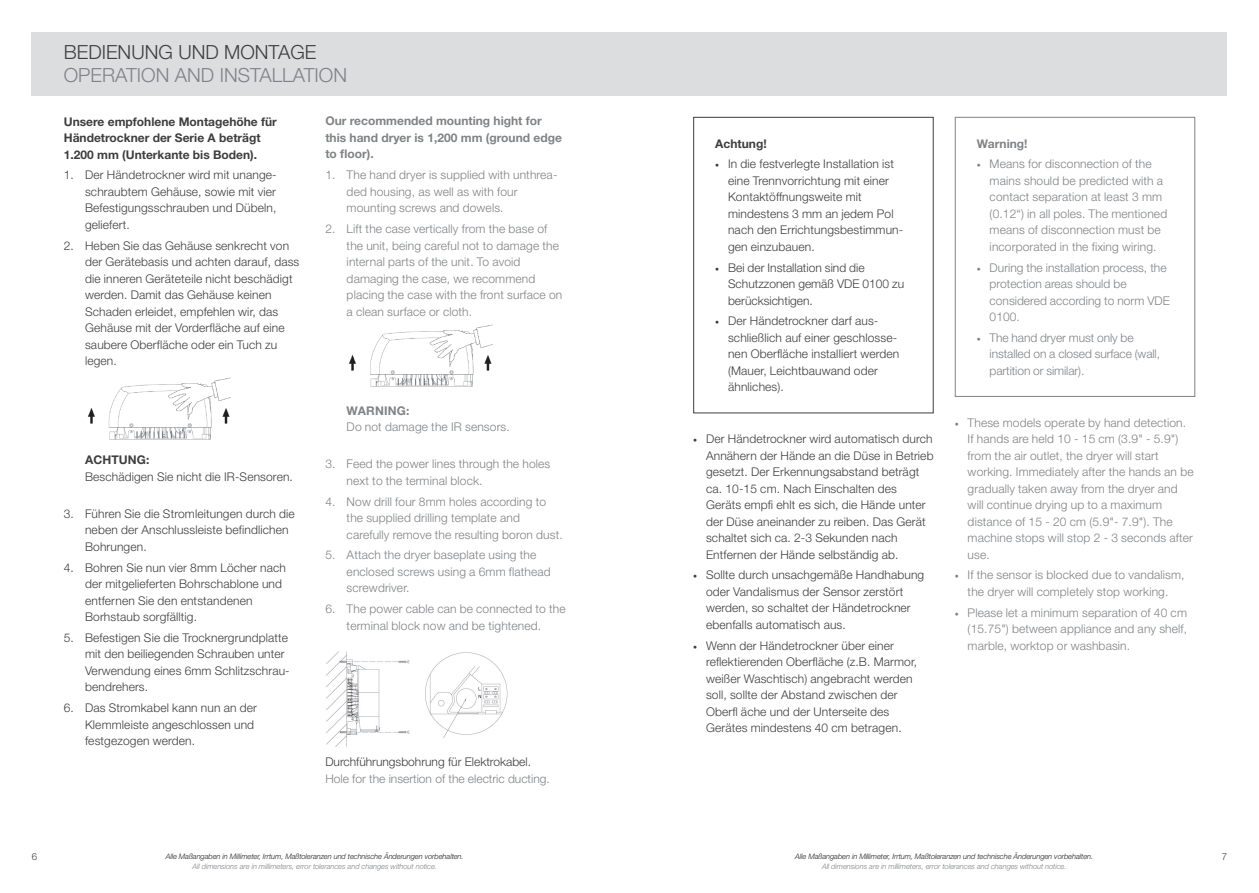
<style>
.page{position:relative;width:1259px;height:893px;background:#fff}
.page>*{position:absolute;margin:0;border:0;box-sizing:border-box;transform-origin:0 0}
.t1{font:300 19.5px "Helvetica Neue LT Pro";color:#808285}
.t2{font:300 19.5px "Helvetica Neue LT Pro";color:#3e3e3f}
.t3{font:300 12px/16.5px "Helvetica Neue LT Pro";letter-spacing:.01em;color:#3e3e3f}
.t4{font:300 12px/16.5px "Helvetica Neue LT Pro";letter-spacing:.01em;color:#808285}
.t5{font:700 12px/16.5px "Helvetica Neue LT Pro";color:#3e3e3f}
.t6{font:700 12px/16.5px "Helvetica Neue LT Pro";color:#808285}
.t7{font:300 12px/16.5px "Helvetica Neue LT Pro";letter-spacing:-.01em;color:#808285}
.t8{font:300 9.75px "Helvetica Neue LT Pro";color:#3e3e3f}
.t9{font:italic 300 7.5px "Helvetica Neue LT Pro";letter-spacing:-.01em;color:#231f20}
.t10{font:italic 300 7.5px "Helvetica Neue LT Pro";letter-spacing:-.01em;color:#808285}
.s1{font-weight:700}
.s2{font-weight:900}
</style>
<div class="page">
<div style="left:32px;top:32px;width:1195px;height:64px;background:#dcdddf"></div>
<img style="left:87px;top:377px;width:144px;height:63px">
<img style="left:349px;top:324px;width:144px;height:63px">
<img style="left:326px;top:651px;width:83px;height:96px">
<img style="left:425px;top:652px;width:83px;height:86px">
<div style="left:693px;top:117px;width:240px;height:296px;border:1px solid #3e3e3f"></div>
<div style="left:955px;top:117px;width:240px;height:280px;border:1px solid #808285"></div>
<h1 class="t2" style="left:64px;top:41px;width:254px">BEDIENUNG UND MONTAGE</h1>
<h1 class="t1" style="left:64px;top:63px;width:285px">OPERATION AND INSTALLATION</h1>
<p class="t5" style="left:64px;top:113px;width:215px">Unsere empfohlene Montagehöhe für<br>Händetrockner der Serie A beträgt<br>1.200 mm (Unterkante bis Boden).</p>
<p class="t3" style="left:85px;top:166px;width:193px;text-align:justify;text-indent:-21px">1. Der Händetrockner wird mit unange&shy;schraubtem Gehäuse, sowie mit vier Befestigungsschrauben und Dübeln, geliefert.</p>
<p class="t3" style="left:85px;top:237px;width:216px;text-indent:-21px">2. Heben Sie das Gehäuse senkrecht von der Gerätebasis und achten darauf, dass die inneren Geräteteile nicht beschädigt werden. Damit das Gehäuse keinen Schaden erleidet, empfehlen wir, das Gehäuse mit der Vorderfläche auf eine saubere Oberfläche oder ein Tuch zu legen.</p>
<p class="t6" style="left:325px;top:113px;width:238px">Our recommended mounting hight for this hand dryer is 1,200 mm (ground edge to floor).</p>
<p class="t4" style="left:347px;top:166px;width:212px;text-indent:-21px">1. The hand dryer is supplied with unthrea&shy;ded housing, as well as with four mounting screws and dowels.</p>
<p class="t4" style="left:347px;top:220px;width:217px;text-indent:-21px">2. Lift the case vertically from the base of the unit, being careful not to damage the internal parts of the unit. To avoid damaging the case, we recommend placing the case with the front surface on a clean surface or cloth.</p>
<p class="t5" style="left:85px;top:451px;width:66px">ACHTUNG:</p>
<p class="t3" style="left:85px;top:468px;width:209px">Beschädigen Sie nicht die IR-Sensoren.</p>
<p class="t3" style="left:85px;top:505px;width:211px;text-indent:-21px">3. Führen Sie die Stromleitungen durch die neben der Anschlussleiste befindlichen<br>Bohrungen.</p>
<p class="t3" style="left:85px;top:559px;width:202px;text-indent:-21px">4. Bohren Sie nun vier 8mm Löcher nach der mitgelieferten Bohrschablone und entfernen Sie den entstandenen Borhstaub sorgfälltig.</p>
<p class="t3" style="left:85px;top:629px;width:206px;text-indent:-21px">5. Befestigen Sie die Trocknergrundplatte mit den beiliegenden Schrauben unter Verwendung eines 6mm Schlitzschrau&shy;bendrehers.</p>
<p class="t3" style="left:85px;top:699px;width:173px;text-indent:-21px">6. Das Stromkabel kann nun an der<br>Klemmleiste angeschlossen und festgezogen werden.</p>
<p class="t6" style="left:347px;top:402px;width:64px">WARNING:</p>
<p class="t4" style="left:347px;top:418px;width:165px">Do not damage the IR sensors.</p>
<p class="t4" style="left:347px;top:455px;width:205px;text-indent:-21px">3. Feed the power lines through the holes next to the terminal block.</p>
<p class="t4" style="left:347px;top:493px;width:218px;text-indent:-21px">4. Now drill four 8mm holes according to the supplied drilling template and carefully remove the resulting boron dust.</p>
<p class="t4" style="left:347px;top:546px;width:206px;text-indent:-21px">5. Attach the dryer baseplate using the enclosed screws using a 6mm flathead screwdriver.</p>
<p class="t4" style="left:325px;top:600px;width:242px;text-align:center">6. The power cable can be connected to the terminal block now and be tightened.</p>
<p class="t3" style="left:325px;top:753px;width:207px">Durchführungsbohrung für Elektrokabel.</p>
<p class="t4" style="left:325px;top:770px;width:226px">Hole for the insertion of the electric ducting.</p>
<p class="t3" style="left:715px;top:133px;width:180px;line-height:20.7px"><span class="s1">Achtung!<br></span><span class="s2">∙</span> In die festverlegte Installation ist</p>
<p class="t3" style="left:728px;top:172px;width:177px">eine Trennvorrichtung mit einer<br>Kontaktöffnungsweite mit mindestens 3 mm an jedem Pol nach den Errichtungsbestimmun&shy;gen einzubauen.</p>
<p class="t3" style="left:728px;top:259px;width:178px;text-indent:-13px"><span class="s2">∙</span> Bei der Installation sind die<br>Schutzzonen gemäß VDE 0100 zu berücksichtigen.</p>
<p class="t3" style="left:728px;top:312px;width:173px;text-indent:-13px"><span class="s2">∙</span> Der Händetrockner darf aus&shy;schließlich auf einer geschlosse&shy;nen Oberfläche installiert werden (Mauer, Leichtbauwand oder ähnliches).</p>
<p class="t3" style="left:706px;top:430px;width:229px;text-indent:-13px"><span class="s2">∙</span> Der Händetrockner wird automatisch durch Annähern der Hände an die Düse in Betrieb gesetzt. Der Erkennungsabstand beträgt ca. 10-15 cm. Nach Einschalten des Geräts empfi ehlt es sich, die Hände unter der Düse aneinander zu reiben. Das Gerät schaltet sich ca. 2-3 Sekunden nach Entfernen der Hände selbständig ab.</p>
<p class="t3" style="left:706px;top:567px;width:220px;text-indent:-13px"><span class="s2">∙</span> Sollte durch unsachgemäße Handhabung oder Vandalismus der Sensor zerstört werden, so schaltet der Händetrockner ebenfalls automatisch aus.</p>
<p class="t3" style="left:706px;top:637px;width:213px;text-indent:-13px"><span class="s2">∙</span> Wenn der Händetrockner über einer reflektierenden Oberfläche (z.B. Marmor, weißer Waschtisch) angebracht werden soll, sollte der Abstand zwischen der Oberfl äche und der Unterseite des Gerätes mindestens 40 cm betragen.</p>
<p class="t4" style="left:977px;top:133px;width:176px;line-height:20.7px"><span class="s1">Warning!<br></span><span class="s2">∙</span> Means for disconnection of the</p>
<p class="t4" style="left:989px;top:172px;width:179px">mains should be predicted with a contact separation at least 3 mm (0.12“) in all poles. The mentioned means of disconnection must be incorporated in the fixing wiring.</p>
<p class="t4" style="left:989px;top:259px;width:182px;text-indent:-13px"><span class="s2">∙</span> During the installation process, the protection areas should be considered according to norm VDE<br>0100.</p>
<p class="t7" style="left:989px;top:329px;width:172px;text-indent:-13px"><span class="s2">∙</span> The hand dryer must only be installed on a closed surface (wall, partition or similar).</p>
<p class="t4" style="left:967px;top:414px;width:227px;text-indent:-13px"><span class="s2">∙</span> These models operate by hand detection.<br>If hands are held 10 - 15 cm (3.9" - 5.9") from the air outlet, the dryer will start working. Immediately after the hands an be gradually taken away from the dryer and will continue drying up to a maximum distance of 15 - 20 cm (5.9"- 7.9"). The machine stops will stop 2 - 3 seconds after use.</p>
<p class="t4" style="left:955px;top:567px;width:231px;text-align:center"><span class="s2">∙</span> If the sensor is blocked due to vandalism, the dryer will completely stop working.</p>
<p class="t4" style="left:967px;top:604px;width:221px;text-align:justify;text-indent:-13px"><span class="s2">∙</span> Please let a minimum separation of 40 cm (15.75") between appliance and any shelf, marble, worktop or washbasin.</p>
<p class="t9" style="left:166px;top:851px;width:299px">Alle Maßangaben in Millimeter, Irrtum, Maßtoleranzen und technische Änderungen vorbehalten.</p>
<p class="t10" style="left:192px;top:862px;width:246px">All dimensions are in millimeters, error tolerances and changes without notice.</p>
<p class="t9" style="left:795px;top:851px;width:299px">Alle Maßangaben in Millimeter, Irrtum, Maßtoleranzen und technische Änderungen vorbehalten.</p>
<p class="t10" style="left:822px;top:862px;width:246px">All dimensions are in millimeters, error tolerances and changes without notice.</p>
<p class="t8" style="left:32px;top:851px;width:7px">6</p>
<p class="t8" style="left:1221px;top:851px;width:7px">7</p>
</div>
